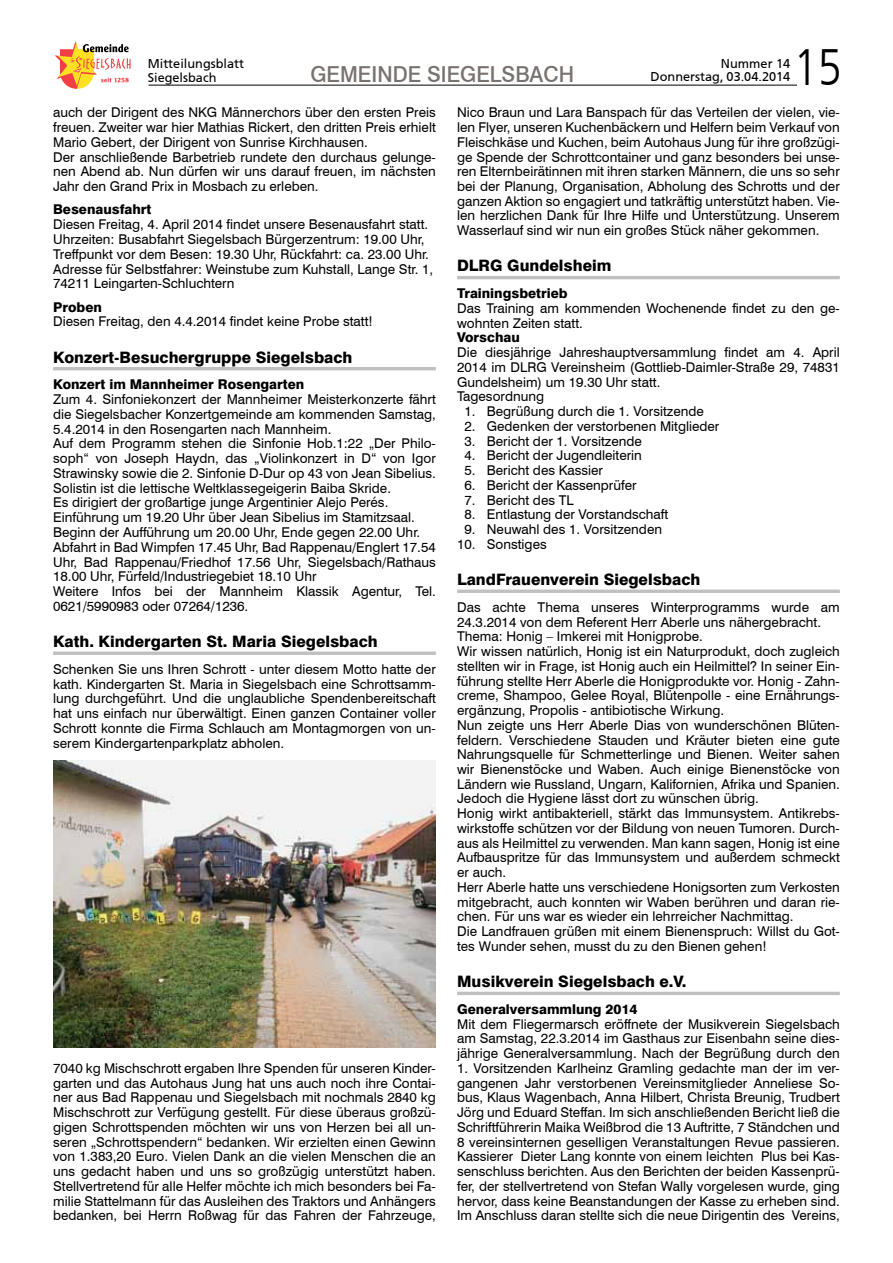
<style>
.page{position:relative;width:893px;height:1263px;background:#fff}
.page>*{position:absolute;margin:0;border:0;box-sizing:border-box;transform-origin:0 0}
.t1{font:300 51px "Frutiger LT";color:#000;scale:.85 1}
.t2{font:500 22.05px "Swiss 721 BT";color:#787370;scale:.95 1}
.t3{font:800 15.75px "Swiss 721 BT";color:#000}
.t4{font:13.5px/14.7px "Swiss 721 BT";color:#000}
.t5{font:800 13.5px "Swiss 721 BT";color:#000}
.t6{font:12.75px/13.5px "Frutiger CE";color:#000}
</style>
<div class="page">
<hr style="left:149px;top:85px;width:648px;height:1px;background:#000">
<svg style="left:55px;top:41px;width:76px;height:48px"></svg>
<hr style="left:53px;top:367px;width:383px;height:3px;background:#c0c0c0">
<svg style="left:53px;top:651px;width:383px;height:4px;background:#c9c9c9"></svg>
<img style="left:53px;top:760px;width:382px;height:287px">
<hr style="left:457px;top:276px;width:383px;height:3px;background:#c0c0c0">
<svg style="left:457px;top:589px;width:383px;height:4px;background:#c9c9c9"></svg>
<hr style="left:457px;top:992px;width:383px;height:3px;background:#c0c0c0">
<h1 class="t1" style="left:794px;top:39px;width:58px">15</h1>
<p class="t6" style="left:148px;top:57px;width:98px">Mitteilungsblatt<br>Siegelsbach</p>
<p class="t4" style="left:53px;top:105px;width:384px">auch der Dirigent des NKG Männerchors über den ersten Preis freuen. Zweiter war hier Mathias Rickert, den dritten Preis erhielt Mario Gebert, der Dirigent von Sunrise Kirchhausen.<br>Der anschließende Barbetrieb rundete den durchaus gelunge&shy;nen Abend ab. Nun dürfen wir uns darauf freuen, im nächsten Jahr den Grand Prix in Mosbach zu erleben.</p>
<p class="t5" style="left:53px;top:201px;width:100px">Besenausfahrt</p>
<p class="t4" style="left:53px;top:217px;width:382px">Diesen Freitag, 4. April 2014 findet unsere Besenausfahrt statt.<br>Uhrzeiten: Busabfahrt Siegelsbach Bürgerzentrum: 19.00 Uhr, Treffpunkt vor dem Besen: 19.30 Uhr, Rückfahrt: ca. 23.00 Uhr.<br>Adresse für Selbstfahrer: Weinstube zum Kuhstall, Lange Str. 1, 74211 Leingarten-Schluchtern</p>
<p class="t5" style="left:53px;top:299px;width:50px">Proben</p>
<p class="t4" style="left:53px;top:314px;width:321px">Diesen Freitag, den 4.4.2014 findet keine Probe statt!</p>
<p class="t3" style="left:53px;top:347px;width:301px">Konzert-Besuchergruppe Siegelsbach</p>
<p class="t5" style="left:53px;top:376px;width:253px">Konzert im Mannheimer Rosengarten</p>
<p class="t4" style="left:53px;top:392px;width:384px">Zum 4. Sinfoniekonzert der Mannheimer Meisterkonzerte fährt die Siegelsbacher Konzertgemeinde am kommenden Samstag, 5.4.2014 in den Rosengarten nach Mannheim.<br>Auf dem Programm stehen die Sinfonie Hob.1:22 „Der Philo&shy;soph“ von Joseph Haydn, das „Violinkonzert in D“ von Igor Strawinsky sowie die 2. Sinfonie D-Dur op 43 von Jean Sibelius.<br>Solistin ist die lettische Weltklassegeigerin Baiba Skride.<br>Es dirigiert der großartige junge Argentinier Alejo Perés.<br>Einführung um 19.20 Uhr über Jean Sibelius im Stamitzsaal.<br>Beginn der Aufführung um 20.00 Uhr, Ende gegen 22.00 Uhr.<br>Abfahrt in Bad Wimpfen 17.45 Uhr, Bad Rappenau/Englert 17.54<br>Uhr, Bad Rappenau/Friedhof 17.56 Uhr, Siegelsbach/Rathaus 18.00 Uhr, Fürfeld/Industriegebiet 18.10 Uhr<br>Weitere Infos bei der Mannheim Klassik Agentur, Tel.<br>0621/5990983 oder 07264/1236.</p>
<p class="t3" style="left:53px;top:632px;width:326px">Kath. Kindergarten St. Maria Siegelsbach</p>
<p class="t4" style="left:53px;top:661px;width:384px;text-align:justify">Schenken Sie uns Ihren Schrott - unter diesem Motto hatte der kath. Kindergarten St. Maria in Siegelsbach eine Schrottsamm&shy;lung durchgeführt. Und die unglaubliche Spendenbereitschaft hat uns einfach nur überwältigt. Einen ganzen Container voller Schrott konnte die Firma Schlauch am Montagmorgen von un&shy;serem Kindergartenparkplatz abholen.</p>
<p class="t6" style="left:721px;top:56px;width:71px">Nummer 14</p>
<h2 class="t2" style="left:310px;top:60px;width:279px">GEMEINDE SIEGELSBACH</h2>
<p class="t6" style="left:651px;top:70px;width:141px">Donnerstag, 03.04.2014</p>
<p class="t4" style="left:457px;top:105px;width:384px;text-align:justify">Nico Braun und Lara Banspach für das Verteilen der vielen, vie&shy;len Flyer, unseren Kuchenbäckern und Helfern beim Verkauf von Fleischkäse und Kuchen, beim Autohaus Jung für ihre großzügi&shy;ge Spende der Schrottcontainer und ganz besonders bei unse&shy;ren Elternbeirätinnen mit ihren starken Männern, die uns so sehr bei der Planung, Organisation, Abholung des Schrotts und der ganzen Aktion so engagiert und tatkräftig unterstützt haben. Vie&shy;len herzlichen Dank für Ihre Hilfe und Unterstützung. Unserem Wasserlauf sind wir nun ein großes Stück näher gekommen.</p>
<p class="t3" style="left:457px;top:256px;width:156px">DLRG Gundelsheim</p>
<p class="t5" style="left:457px;top:285px;width:112px">Trainingsbetrieb</p>
<p class="t4" style="left:457px;top:301px;width:384px">Das Training am kommenden Wochenende findet zu den ge&shy;wohnten Zeiten statt.</p>
<p class="t5" style="left:457px;top:329px;width:64px">Vorschau</p>
<p class="t4" style="left:457px;top:345px;width:384px">Die diesjährige Jahreshauptversammlung findet am 4. April 2014 im DLRG Vereinsheim (Gottlieb-Daimler-Straße 29, 74831<br>Gundelsheim) um 19.30 Uhr statt.<br>Tagesordnung</p>
<p class="t4" style="left:464px;top:404px;width:241px">1. Begrüßung durch die 1. Vorsitzende</p>
<p class="t4" style="left:464px;top:419px;width:256px">2. Gedenken der verstorbenen Mitglieder</p>
<p class="t4" style="left:464px;top:433px;width:179px">3. Bericht der 1. Vorsitzende</p>
<p class="t4" style="left:464px;top:448px;width:179px">4. Bericht der Jugendleiterin</p>
<p class="t4" style="left:464px;top:463px;width:140px">5. Bericht des Kassier</p>
<p class="t4" style="left:464px;top:478px;width:174px">6. Bericht der Kassenprüfer</p>
<p class="t4" style="left:464px;top:492px;width:111px">7. Bericht des TL</p>
<p class="t4" style="left:464px;top:507px;width:205px">8. Entlastung der Vorstandschaft</p>
<p class="t4" style="left:464px;top:522px;width:199px">9. Neuwahl des 1. Vorsitzenden</p>
<p class="t4" style="left:457px;top:537px;width:91px">10. Sonstiges</p>
<p class="t3" style="left:457px;top:570px;width:245px">LandFrauenverein Siegelsbach</p>
<p class="t4" style="left:457px;top:599px;width:384px">Das achte Thema unseres Winterprogramms wurde am 24.3.2014 von dem Referent Herr Aberle uns nähergebracht.<br>Thema: Honig – Imkerei mit Honigprobe.<br>Wir wissen natürlich, Honig ist ein Naturprodukt, doch zugleich stellten wir in Frage, ist Honig auch ein Heilmittel? In seiner Ein&shy;führung stellte Herr Aberle die Honigprodukte vor. Honig - Zahn&shy;creme, Shampoo, Gelee Royal, Blütenpolle - eine Ernährungs&shy;ergänzung, Propolis - antibiotische Wirkung.<br>Nun zeigte uns Herr Aberle Dias von wunderschönen Blüten&shy;feldern. Verschiedene Stauden und Kräuter bieten eine gute Nahrungsquelle für Schmetterlinge und Bienen. Weiter sahen wir Bienenstöcke und Waben. Auch einige Bienenstöcke von Ländern wie Russland, Ungarn, Kalifornien, Afrika und Spanien.<br>Jedoch die Hygiene lässt dort zu wünschen übrig.<br>Honig wirkt antibakteriell, stärkt das Immunsystem. Antikrebs&shy;wirkstoffe schützen vor der Bildung von neuen Tumoren. Durch&shy;aus als Heilmittel zu verwenden. Man kann sagen, Honig ist eine Aufbauspritze für das Immunsystem und außerdem schmeckt er auch.<br>Herr Aberle hatte uns verschiedene Honigsorten zum Verkosten mitgebracht, auch konnten wir Waben berühren und daran rie&shy;chen. Für uns war es wieder ein lehrreicher Nachmittag.<br>Die Landfrauen grüßen mit einem Bienenspruch: Willst du Got&shy;tes Wunder sehen, musst du zu den Bienen gehen!</p>
<p class="t3" style="left:457px;top:972px;width:231px">Musikverein Siegelsbach e.V.</p>
<p class="t5" style="left:457px;top:1001px;width:182px">Generalversammlung 2014</p>
<p class="t4" style="left:457px;top:1016px;width:384px;text-align:justify">Mit dem Fliegermarsch eröffnete der Musikverein Siegelsbach am Samstag, 22.3.2014 im Gasthaus zur Eisenbahn seine dies&shy;jährige Generalversammlung. Nach der Begrüßung durch den</p>
<p class="t4" style="left:457px;top:1061px;width:384px;text-align:justify">1. Vorsitzenden Karlheinz Gramling gedachte man der im ver&shy;gangenen Jahr verstorbenen Vereinsmitglieder Anneliese So&shy;bus, Klaus Wagenbach, Anna Hilbert, Christa Breunig, Trudbert Jörg und Eduard Steffan. Im sich anschließenden Bericht ließ die Schriftführerin Maika Weißbrod die 13 Auftritte, 7 Ständchen und 8 vereinsinternen geselligen Veranstaltungen Revue passieren.<br>Kassierer Dieter Lang konnte von einem leichten Plus bei Kas&shy;senschluss berichten. Aus den Berichten der beiden Kassenprü&shy;fer, der stellvertretend von Stefan Wally vorgelesen wurde, ging hervor, dass keine Beanstandungen der Kasse zu erheben sind.<br>Im Anschluss daran stellte sich die neue Dirigentin des Vereins,</p>
<p class="t4" style="left:53px;top:1060px;width:384px;text-align:justify">7040 kg Mischschrott ergaben Ihre Spenden für unseren Kinder&shy;garten und das Autohaus Jung hat uns auch noch ihre Contai&shy;ner aus Bad Rappenau und Siegelsbach mit nochmals 2840 kg Mischschrott zur Verfügung gestellt. Für diese überaus großzü&shy;gigen Schrottspenden möchten wir uns von Herzen bei all un&shy;seren „Schrottspendern“ bedanken. Wir erzielten einen Gewinn von 1.383,20 Euro. Vielen Dank an die vielen Menschen die an uns gedacht haben und uns so großzügig unterstützt haben.<br>Stellvertretend für alle Helfer möchte ich mich besonders bei Fa&shy;milie Stattelmann für das Ausleihen des Traktors und Anhängers bedanken, bei Herrn Roßwag für das Fahren der Fahrzeuge,</p>
</div>
